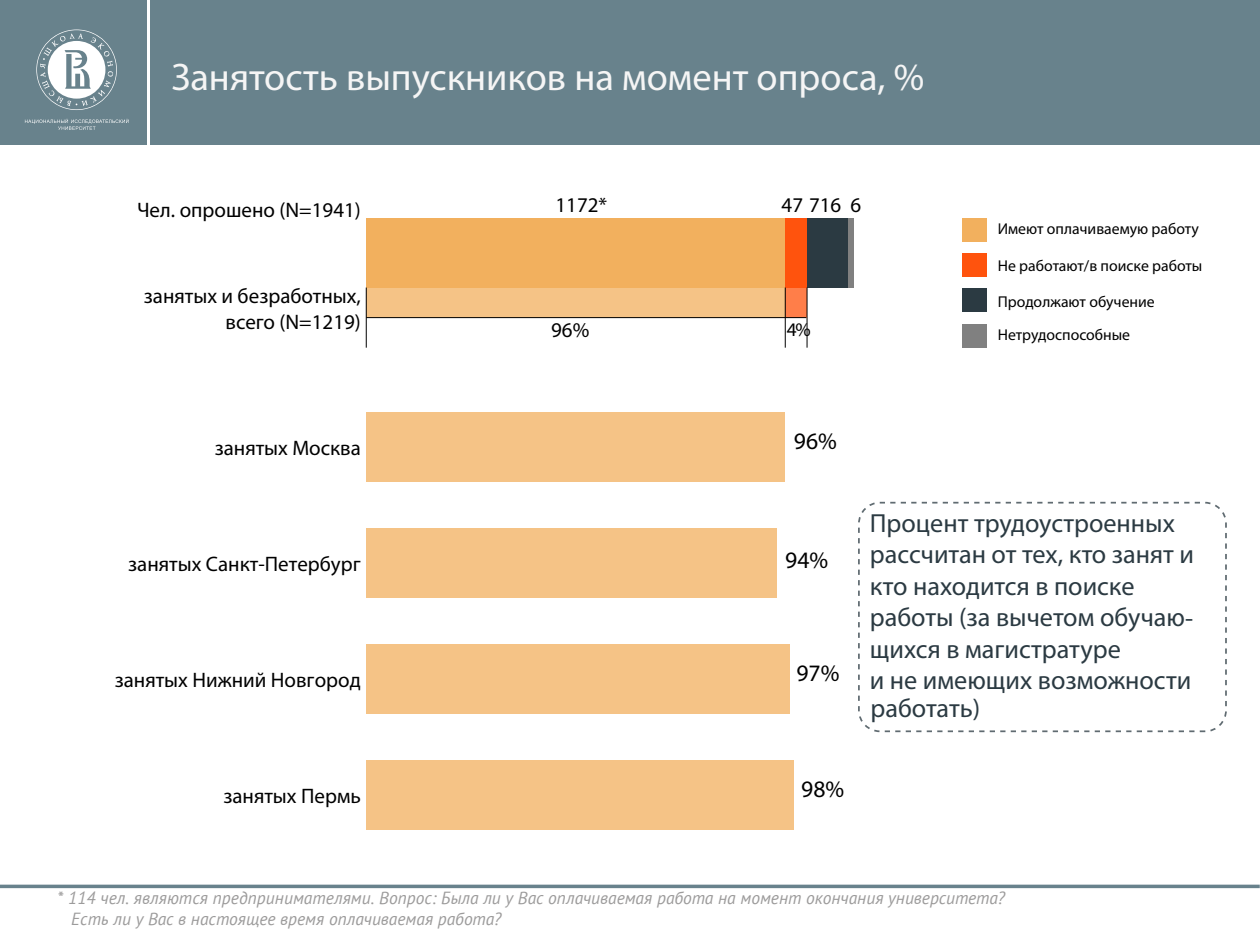
<style>
.page{position:relative;width:1260px;height:945px;background:#fff}
.page>*{position:absolute;margin:0;border:0;box-sizing:border-box;transform-origin:0 0}
.t1{font:38.5px "Myriad Pro";color:#f5f5f5}
.t2{font:26.25px/31.5px "Myriad Pro";color:#2b3a42}
.t3{font:23.62px "Myriad Pro";color:#000}
.t4{font:21px/25.2px "Myriad Pro";color:#000;text-align:right}
.t5{font:19.25px "Myriad Pro";color:#000}
.t6{font:italic 17.5px/21px "PT Sans";color:#9c9b9b}
.t7{font:15.75px/33.9px "Myriad Pro";color:#000}
</style>
<div class="page">
<div style="left:151px;top:0;width:1109px;height:144px;background:#68828c"></div>
<div style="left:0;top:0;width:147px;height:144px;background:#68828c"></div>
<svg style="left:36px;top:29px;width:81px;height:81px"></svg>
<div style="left:37px;top:30px;width:79px;height:79px;background:#68828c;border-radius:50%"></div>
<svg style="left:25px;top:119px;width:104px;height:11px"></svg>
<svg style="left:40px;top:33px;width:73px;height:73px"></svg>
<hr style="left:0;top:885px;width:1260px;height:3px;background:#68828c">
<div style="left:366px;top:412px;width:419px;height:70px;background:#f5c386"></div>
<div style="left:366px;top:218px;width:419px;height:70px;background:#f2b05e"></div>
<div style="left:366px;top:287px;width:419px;height:30px;background:#f5c386"></div>
<div style="left:785px;top:218px;width:22px;height:70px;background:#ff530d"></div>
<svg style="left:785px;top:287px;width:22px;height:31px"></svg>
<div style="left:807px;top:218px;width:42px;height:70px;background:#2b3a42"></div>
<div style="left:848px;top:218px;width:5px;height:70px;background:#808080"></div>
<div style="left:366px;top:528px;width:410px;height:70px;background:#f5c386"></div>
<div style="left:366px;top:644px;width:423px;height:70px;background:#f5c386"></div>
<div style="left:366px;top:760px;width:428px;height:70px;background:#f5c386"></div>
<div style="left:858px;top:502px;width:369px;height:230px;border:2px dashed #2b3a42;border-radius:21px"></div>
<div style="left:962px;top:218px;width:25px;height:23px;background:#f2b05e"></div>
<div style="left:962px;top:253px;width:25px;height:23px;background:#ff530d"></div>
<div style="left:963px;top:289px;width:24px;height:23px;background:#2b3a42"></div>
<div style="left:963px;top:324px;width:24px;height:24px;background:#808080"></div>
<hr style="left:366px;top:288px;width:1px;height:60px;background:#000">
<hr style="left:785px;top:288px;width:1px;height:60px;background:#000">
<hr style="left:807px;top:288px;width:1px;height:60px;background:#000">
<hr style="left:366px;top:317px;width:440px;height:1px;background:#000">
<h1 class="t1" style="left:172px;top:53px;width:754px">Занятость выпускников на момент опроса, %</h1>
<p class="t4" style="left:137px;top:197px;width:225px">Чел. опрошено (N=1941)</p>
<p class="t4" style="left:144px;top:283px;width:219px">занятых и безработных, всего (N=1219)</p>
<p class="t4" style="left:215px;top:435px;width:148px">занятых Москва</p>
<p class="t4" style="left:556px;top:192px;width:53px">1172*</p>
<p class="t4" style="left:782px;top:192px;width:81px">47 716 6</p>
<p class="t4" style="left:551px;top:318px;width:40px">96%</p>
<p class="t5" style="left:787px;top:318px;width:25px">4%</p>
<h3 class="t3" style="left:794px;top:426px;width:44px">96%</h3>
<p class="t7" style="left:998px;top:211px;width:203px">Имеют оплачиваемую работу</p>
<p class="t7" style="left:998px;top:248px;width:206px">Не работают/в поиске работы</p>
<p class="t7" style="left:998px;top:284px;width:159px">Продолжают обучение<br>Нетрудоспособные</p>
<p class="t4" style="left:128px;top:551px;width:234px">занятых Санкт-Петербург</p>
<p class="t4" style="left:115px;top:667px;width:248px">занятых Нижний Новгород</p>
<p class="t4" style="left:223px;top:783px;width:139px">занятых Пермь</p>
<h3 class="t3" style="left:785px;top:545px;width:44px">94%</h3>
<h3 class="t3" style="left:796px;top:659px;width:44px">97%</h3>
<h3 class="t3" style="left:801px;top:775px;width:44px">98%</h3>
<h2 class="t2" style="left:870px;top:507px;width:326px">Процент трудоустроенных рассчитан от тех, кто занят и кто находится в поиске работы (за вычетом обучаю&shy;щихся в магистратуре<br>и не имеющих возможности</h2>
<h2 class="t2" style="left:871px;top:692px;width:111px">работать)</h2>
<p class="t6" style="left:71px;top:888px;width:935px;text-indent:-14px">* 114 чел. являются предпринимателями. Вопрос: Была ли у Вас оплачиваемая работа на момент окончания университета?<br>Есть ли у Вас в настоящее время оплачиваемая работа?</p>
</div>
